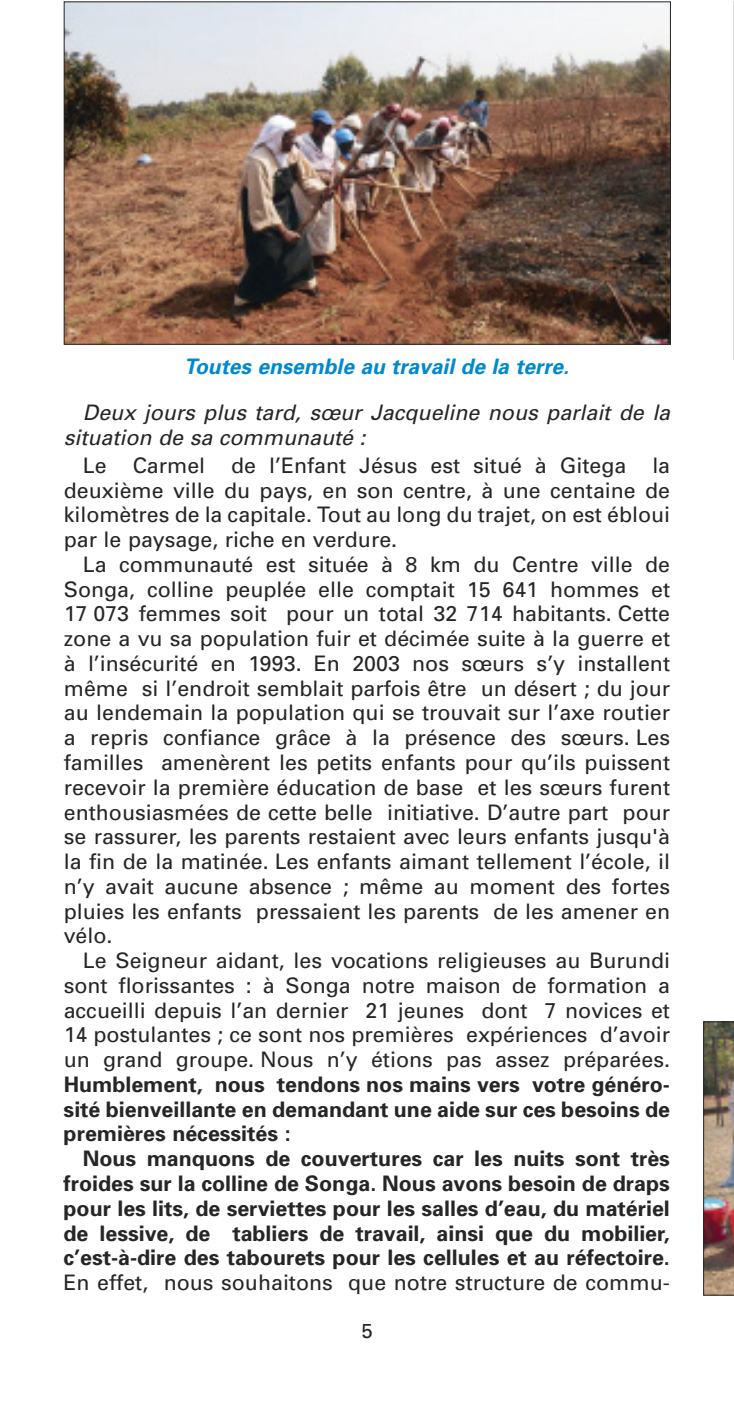
<style>
.page{position:relative;width:734px;height:1404px;background:#fff}
.page>*{position:absolute;margin:0;border:0;box-sizing:border-box;transform-origin:0 0}
.t1{font:21.38px/24.8px "Univers";color:#272627;text-align:justify}
.t2{font:700 21.38px/24.8px "Univers";color:#272627;text-align:justify}
.t3{font:italic 21.38px/24.8px "Univers";color:#272627}
.t4{font:italic 700 21.38px "Univers";color:#0089ce}
.t5{font:20.25px "Univers";color:#272627}
</style>
<div class="page">
<img style="left:66px;top:4px;width:602px;height:338px">
<img style="left:703px;top:1021px;width:30px;height:274px">
<svg style="left:733px;top:2px;width:1px;height:358px"></svg>
<p class="t4" style="left:184px;top:358px;width:386px">Toutes ensemble au travail de la terre.</p>
<p class="t3" style="left:64px;top:402px;width:607px;text-indent:19px">Deux jours plus tard, sœur Jacqueline nous parlait de la situation de sa communauté :</p>
<p class="t1" style="left:64px;top:455px;width:607px;text-indent:19px">Le Carmel de l’Enfant Jésus est situé à Gitega la deuxième ville du pays, en son centre, à une centaine de kilomètres de la capitale. Tout au long du trajet, on est ébloui par le paysage, riche en verdure.</p>
<p class="t1" style="left:64px;top:554px;width:607px;text-indent:19px">La communauté est située à 8 km du Centre ville de Songa, colline peuplée elle comptait 15 641 hommes et 17 073 femmes soit pour un total 32 714 habitants. Cette zone a vu sa population fuir et décimée suite à la guerre et à l’insécurité en 1993. En 2003 nos sœurs s’y installent même si l’endroit semblait parfois être un désert ; du jour au lendemain la population qui se trouvait sur l’axe routier a repris confiance grâce à la présence des sœurs. Les familles amenèrent les petits enfants pour qu’ils puissent recevoir la première éducation de base et les sœurs furent enthousiasmées de cette belle initiative. D’autre part pour se rassurer, les parents restaient avec leurs enfants jusqu'à la fin de la matinée. Les enfants aimant tellement l’école, il n’y avait aucune absence ; même au moment des fortes pluies les enfants pressaient les parents de les amener en vélo.</p>
<p class="t1" style="left:64px;top:950px;width:607px;text-indent:19px">Le Seigneur aidant, les vocations religieuses au Burundi sont florissantes : à Songa notre maison de formation a accueilli depuis l’an dernier 21 jeunes dont 7 novices et 14 postulantes ; ce sont nos premières expériences d’avoir un grand groupe. Nous n’y étions pas assez préparées.</p>
<p class="t2" style="left:64px;top:1073px;width:607px">Humblement, nous tendons nos mains vers votre généro&shy;sité bienveillante en demandant une aide sur ces besoins de premières nécessités :</p>
<p class="t2" style="left:64px;top:1148px;width:607px;text-indent:19px">Nous manquons de couvertures car les nuits sont très froides sur la colline de Songa. Nous avons besoin de draps pour les lits, de serviettes pour les salles d’eau, du matériel de lessive, de tabliers de travail, ainsi que du mobilier, c’est-à-dire des tabourets pour les cellules et au réfectoire.</p>
<p class="t1" style="left:63px;top:1271px;width:607px">En effet, nous souhaitons que notre structure de commu-</p>
<p class="t5" style="left:361px;top:1322px;width:13px">5</p>
</div>
